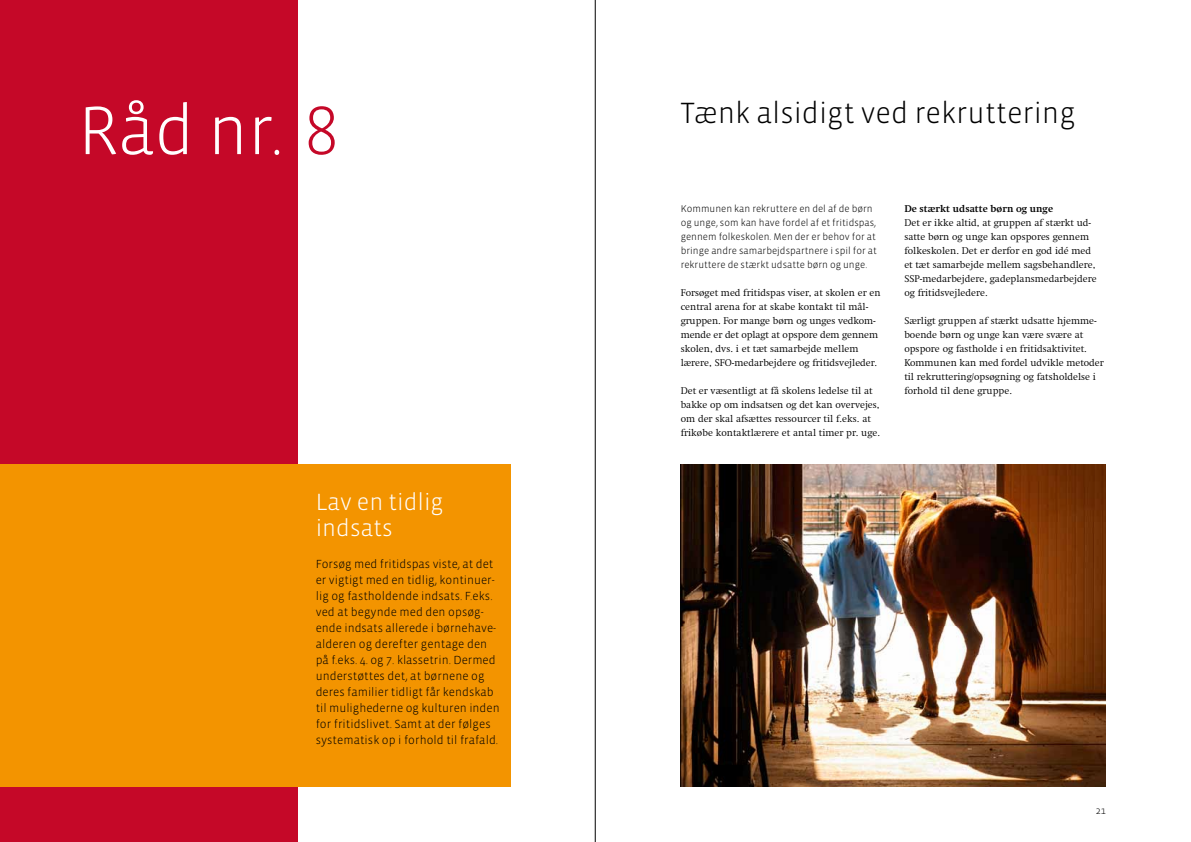
<style>
.page{position:relative;width:1191px;height:842px;background:#fff}
.page>*{position:absolute;margin:0;border:0;box-sizing:border-box;transform-origin:0 0}
.t1{font:300 70px "Vista Sans";color:#fff}
.t2{font:300 30px "Vista Sans";color:#000}
.t3{font:300 24px/26px "Vista Sans";color:#fff}
.t4{font:300 12px/16px "Vista Sans";color:#000}
.t5{font:300 10px/14px "Swift LT Pro";letter-spacing:.005em;color:#000}
.t6{font:300 10px/14px "Vista Sans";color:#000}
.t7{font:700 10px "Swift LT Pro";color:#000}
.s1{color:#c50828}
</style>
<div class="page">
<div style="left:0;top:0;width:297px;height:842px;background:#c50828"></div>
<div style="left:0;top:464px;width:510px;height:322px;background:#f39400"></div>
<img style="left:680px;top:465px;width:425px;height:321px">
<h1 class="t1" style="left:78px;top:95px;width:263px">Råd nr. <span class="s1">8</span></h1>
<h2 class="t2" style="left:680px;top:97px;width:396px">Tænk alsidigt ved rekruttering</h2>
<h3 class="t3" style="left:316px;top:489px;width:129px">Lav en tidlig indsats</h3>
<p class="t4" style="left:316px;top:556px;width:185px">Forsøg med fritidspas viste, at det er vigtigt med en tidlig, kontinuer&shy;lig og fastholdende indsats. F.eks. ved at begynde med den opsøg&shy;ende indsats allerede i børnehave&shy;alderen og derefter gentage den på f.eks. 4. og 7. klassetrin. Dermed understøttes det, at børnene og deres familier tidligt får kendskab til mulighederne og kulturen inden for fritidslivet. Samt at der følges systematisk op i forhold til frafald.</p>
<p class="t6" style="left:680px;top:202px;width:198px">Kommunen kan rekruttere en del af de børn og unge, som kan have fordel af et fritidspas, gennem folkeskolen. Men der er behov for at bringe andre samarbejdspartnere i spil for at rekruttere de stærkt udsatte børn og unge.</p>
<p class="t5" style="left:680px;top:286px;width:201px">Forsøget med fritidspas viser, at skolen er en central arena for at skabe kontakt til mål&shy;gruppen. For mange børn og unges vedkom&shy;mende er det oplagt at opspore dem gennem skolen, dvs. i et tæt samarbejde mellem lærere, SFO-medarbejdere og fritidsvejleder.</p>
<p class="t5" style="left:680px;top:384px;width:201px">Det er væsentligt at få skolens ledelse til at bakke op om indsatsen og det kan overvejes, om der skal afsættes ressourcer til f.eks. at frikøbe kontaktlærere et antal timer pr. uge.</p>
<p class="t7" style="left:904px;top:203px;width:150px">De stærkt udsatte børn og unge</p>
<p class="t5" style="left:904px;top:216px;width:194px">Det er ikke altid, at gruppen af stærkt ud&shy;satte børn og unge kan opspores gennem folkeskolen. Det er derfor en god idé med et tæt samarbejde mellem sagsbehandlere, SSP-medarbejdere, gadeplansmedarbejdere og fritidsvejledere.</p>
<p class="t5" style="left:904px;top:314px;width:201px">Særligt gruppen af stærkt udsatte hjemme&shy;boende børn og unge kan være svære at opspore og fastholde i en fritidsaktivitet.<br>Kommunen kan med fordel udvikle metoder til rekruttering/opsøgning og fatsholdelse i forhold til dene gruppe.</p>
<p class="t6" style="left:1096px;top:803px;width:11px">21</p>
</div>
